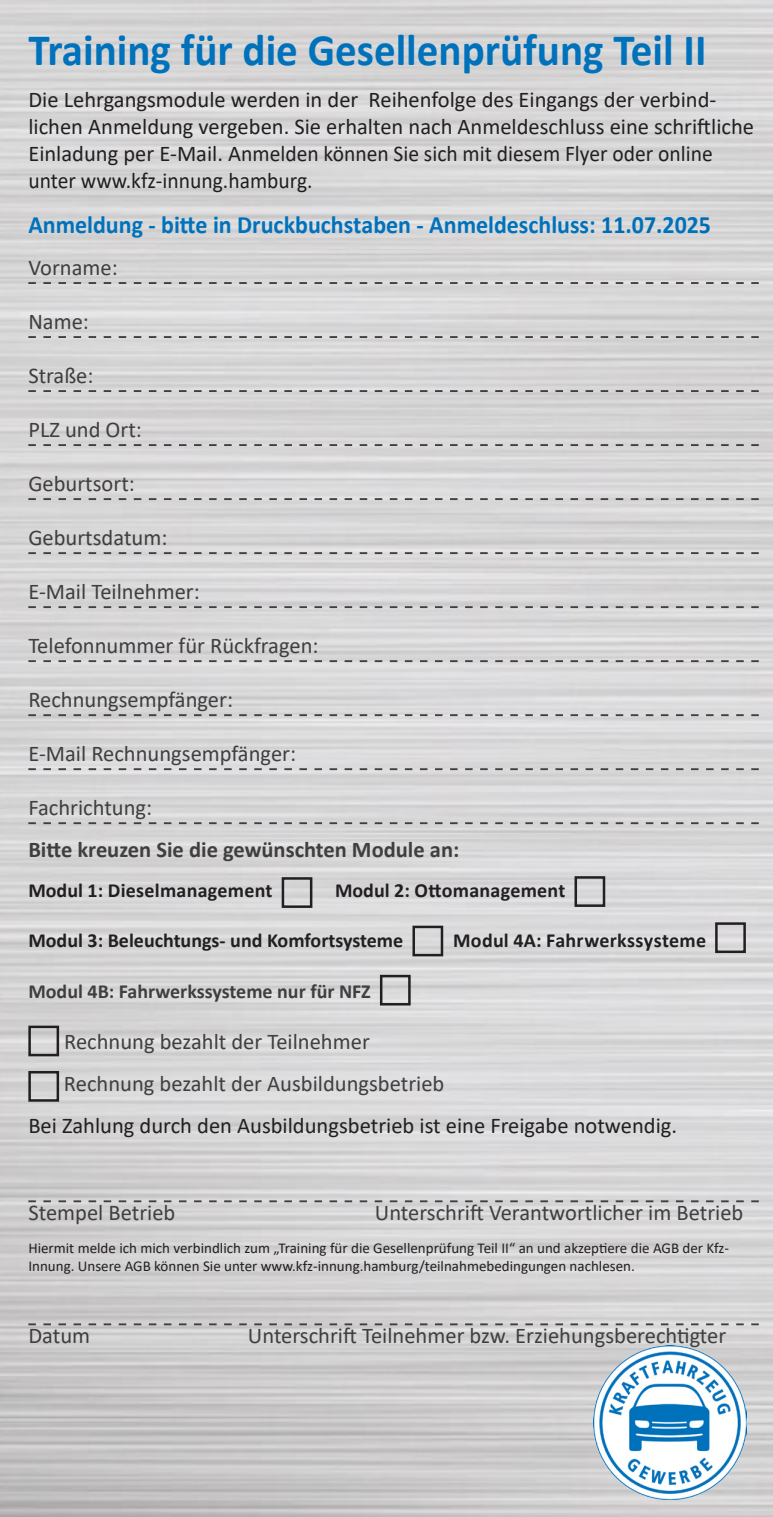
<style>
.page{position:relative;width:773px;height:1517px;background:#fff}
.page>*{position:absolute;margin:0;border:0;box-sizing:border-box;transform-origin:0 0}
.t1{font:700 45px "Calibri";color:#0072bc;scale:.96 1}
.t2{font:700 25px "Calibri";color:#0072bc;scale:.96 1}
.t3{font:22.5px/42px "Calibri";color:#3f3f40}
.t4{font:22.5px/27px "Calibri";color:#231f20}
.t5{font:700 22.5px "Calibri";color:#3f3f40}
.t6{font:700 20px "Calibri";letter-spacing:.01em;color:#231f20}
.t7{font:700 20px "Calibri";color:#3f3f40}
.t8{font:15px/18px "Calibri";color:#231f20}
.s1{color:#006cb1}
</style>
<div class="page">
<img style="left:0;top:0;width:772px;height:1517px">
<svg style="left:28px;top:282px;width:730px;height:2px"></svg>
<svg style="left:28px;top:336px;width:730px;height:2px"></svg>
<svg style="left:28px;top:390px;width:730px;height:2px"></svg>
<svg style="left:28px;top:444px;width:730px;height:2px"></svg>
<svg style="left:28px;top:498px;width:730px;height:2px"></svg>
<svg style="left:28px;top:552px;width:730px;height:2px"></svg>
<svg style="left:28px;top:606px;width:730px;height:2px"></svg>
<svg style="left:28px;top:660px;width:730px;height:2px"></svg>
<svg style="left:28px;top:714px;width:730px;height:2px"></svg>
<svg style="left:28px;top:768px;width:730px;height:2px"></svg>
<svg style="left:28px;top:822px;width:730px;height:2px"></svg>
<svg style="left:28px;top:1200px;width:730px;height:2px"></svg>
<svg style="left:28px;top:1323px;width:730px;height:2px"></svg>
<div style="left:281px;top:877px;width:31px;height:31px;border:2px solid #231f20"></div>
<div style="left:574px;top:876px;width:31px;height:31px;border:2px solid #231f20"></div>
<div style="left:715px;top:922px;width:30px;height:31px;border:2px solid #231f20"></div>
<div style="left:380px;top:975px;width:30px;height:30px;border:2px solid #231f20"></div>
<div style="left:28px;top:1025px;width:31px;height:31px;border:2px solid #231f20"></div>
<img style="left:593px;top:1345px;width:153px;height:154px">
<div style="left:28px;top:1071px;width:31px;height:30px;border:2px solid #231f20"></div>
<div style="left:412px;top:925px;width:31px;height:31px;border:2px solid #231f20"></div>
<h1 class="t1" style="left:28px;top:18px;width:707px">Training für die Gesellenprüfung Teil II</h1>
<p class="t4" style="left:28px;top:85px;width:727px">Die Lehrgangsmodule werden in der Reihenfolge des Eingangs der verbind&shy;lichen Anmeldung vergeben. Sie erhalten nach Anmeldeschluss eine schriftliche Einladung per E-Mail. Anmelden können Sie sich mit diesem Flyer oder online unter www.kfz-innung.hamburg.</p>
<p class="t2" style="left:28px;top:207px;width:712px">Anmeldung - bitte in Druckbuchstaben - Anmeldeschluss: <span class="s1">11</span>.0<span class="s1">7</span>.202<span class="s1">5</span></p>
<p class="t3" style="left:28px;top:246px;width:91px">Vorname:</p>
<p class="t3" style="left:28px;top:300px;width:62px">Name:</p>
<p class="t3" style="left:28px;top:354px;width:67px">Straße:</p>
<p class="t3" style="left:28px;top:408px;width:115px">PLZ und Ort:</p>
<p class="t3" style="left:28px;top:462px;width:108px">Geburtsort:</p>
<p class="t3" style="left:28px;top:516px;width:140px">Geburtsdatum:</p>
<p class="t3" style="left:28px;top:570px;width:173px">E-Mail Teilnehmer:</p>
<p class="t3" style="left:28px;top:624px;width:291px">Telefonnummer für Rückfragen:</p>
<p class="t3" style="left:28px;top:678px;width:206px">Rechnungsempfänger:</p>
<p class="t3" style="left:28px;top:732px;width:269px">E-Mail Rechnungsempfänger:</p>
<p class="t3" style="left:28px;top:786px;width:125px">Fachrichtung:</p>
<p class="t5" style="left:28px;top:834px;width:432px">Bitte kreuzen Sie die gewünschten Module an:</p>
<p class="t6" style="left:28px;top:876px;width:246px">Modul 1: Dieselmanagement</p>
<p class="t6" style="left:335px;top:876px;width:232px">Modul 2: Ottomanagement</p>
<p class="t6" style="left:28px;top:926px;width:376px">Modul 3: Beleuchtungs- und Komfortsysteme</p>
<p class="t6" style="left:453px;top:926px;width:254px">Modul 4A: Fahrwerkssysteme</p>
<p class="t7" style="left:28px;top:977px;width:344px">Modul 4B: Fahrwerkssysteme nur für NFZ</p>
<p class="t3" style="left:64px;top:1020px;width:382px">Rechnung bezahlt der Teilnehmer<br>Rechnung bezahlt der Ausbildungsbetrieb</p>
<p class="t4" style="left:28px;top:1111px;width:650px">Bei Zahlung durch den Ausbildungsbetrieb ist eine Freigabe notwendig.</p>
<p class="t3" style="left:28px;top:1191px;width:148px">Stempel Betrieb</p>
<p class="t3" style="left:375px;top:1191px;width:370px">Unterschrift Verantwortlicher im Betrieb</p>
<p class="t8" style="left:28px;top:1239px;width:702px">Hiermit melde ich mich verbindlich zum „Training für die Gesellenprüfung Teil II“ an und akzeptiere die AGB der Kfz-<br>Innung. Unsere AGB können Sie unter www.kfz-innung.hamburg/teilnahmebedingungen nachlesen.</p>
<p class="t3" style="left:28px;top:1314px;width:63px">Datum</p>
<p class="t3" style="left:248px;top:1314px;width:480px">Unterschrift Teilnehmer bzw. Erziehungsberechtigter</p>
</div>
